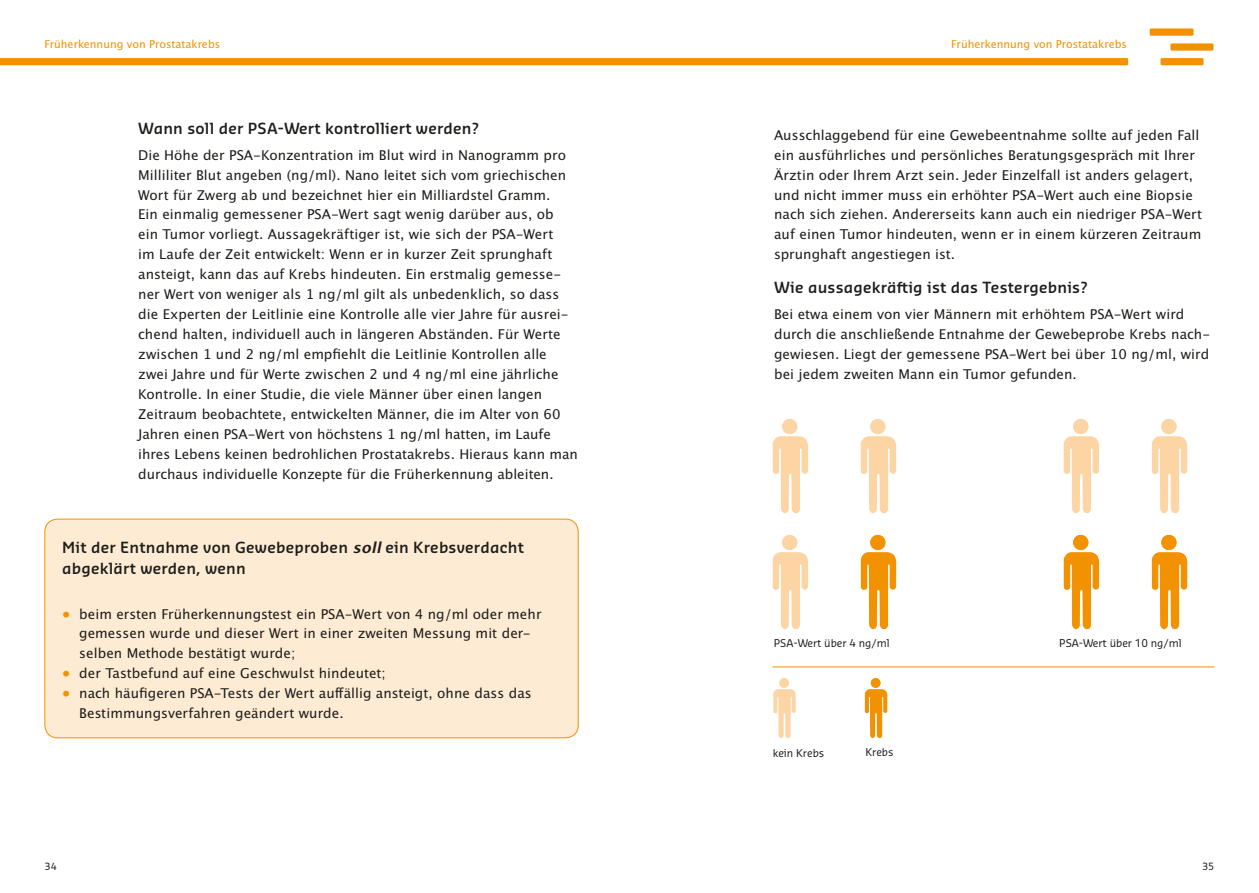
<style>
.page{position:relative;width:1259px;height:893px;background:#fff}
.page>*{position:absolute;margin:0;border:0;box-sizing:border-box;transform-origin:0 0}
.Headline_3__Ebene{font:600 15px "Sansa Pro";letter-spacing:.015em;color:#1d1d1b}
.Infokasten_Headline{font:600 15px/21px "Sansa Pro";letter-spacing:.015em;color:#1d1d1b}
.Fliess{font:13.5px/20px "Lucida San Rom";letter-spacing:.005em;color:#1d1d1b}
.t1{font:10.8px "Lucida San Rom";color:#f39200}
.Bildbeschriftung{font:10.5px "Sansa Pro";color:#1d1d1b}
.t2{font:9.75px "Sansa Pro";color:#1d1d1b}
.s1{font-family:"Lucida San Dem Ita";font-weight:400}
.s2{color:#f39200}
</style>
<div class="page">
<div style="left:1149px;top:28px;width:44px;height:8px;background:#f39200"></div>
<div style="left:1170px;top:43px;width:43px;height:8px;background:#f39200"></div>
<div style="left:1160px;top:58px;width:43px;height:7px;background:#f39200"></div>
<svg style="left:0;top:58px;width:1128px;height:7px;background:#f39302"></svg>
<div style="left:45px;top:519px;width:533px;height:219px;background:#feebd3;border-radius:13px"></div>
<div style="left:44px;top:519px;width:534px;height:219px;border:1px solid #f39200;border-radius:13px"></div>
<svg style="left:772px;top:436px;width:36px;height:77px"></svg>
<div style="left:782px;top:419px;width:15px;height:15px;background:#fdd5a5;border-radius:50%"></div>
<svg style="left:772px;top:552px;width:36px;height:77px"></svg>
<div style="left:782px;top:535px;width:15px;height:15px;background:#fdd5a5;border-radius:50%"></div>
<svg style="left:861px;top:436px;width:35px;height:77px"></svg>
<div style="left:870px;top:419px;width:15px;height:15px;background:#fdd5a5;border-radius:50%"></div>
<svg style="left:861px;top:552px;width:35px;height:77px"></svg>
<div style="left:870px;top:535px;width:15px;height:15px;background:#f39200;border-radius:50%"></div>
<svg style="left:1063px;top:436px;width:36px;height:77px"></svg>
<div style="left:1073px;top:419px;width:15px;height:15px;background:#fdd5a5;border-radius:50%"></div>
<svg style="left:1063px;top:552px;width:36px;height:77px"></svg>
<div style="left:1073px;top:535px;width:15px;height:15px;background:#f39200;border-radius:50%"></div>
<svg style="left:1151px;top:436px;width:36px;height:77px"></svg>
<div style="left:1161px;top:419px;width:15px;height:15px;background:#fdd5a5;border-radius:50%"></div>
<svg style="left:1151px;top:552px;width:36px;height:77px"></svg>
<div style="left:1161px;top:535px;width:15px;height:15px;background:#f39200;border-radius:50%"></div>
<svg style="left:773px;top:689px;width:23px;height:49px"></svg>
<div style="left:779px;top:678px;width:10px;height:10px;background:#fdd5a5;border-radius:50%"></div>
<svg style="left:865px;top:689px;width:22px;height:49px"></svg>
<div style="left:871px;top:678px;width:9px;height:10px;background:#f39200;border-radius:50%"></div>
<hr style="left:772px;top:666px;width:442px;height:1px;background:#f39200">
<p class="t1" style="left:44px;top:37px;width:177px">Früherkennung von Prostatakrebs</p>
<p class="t1" style="left:951px;top:37px;width:177px">Früherkennung von Prostatakrebs</p>
<p class="Headline_3__Ebene" style="left:138px;top:118px;width:342px">Wann soll der PSA-Wert kontrolliert werden?</p>
<p class="Fliess" style="left:138px;top:145px;width:441px">Die Höhe der PSA-Konzentration im Blut wird in Nanogramm pro Milliliter Blut angeben (ng/ml). Nano leitet sich vom griechischen Wort für Zwerg ab und bezeichnet hier ein Milliardstel Gramm.<br>Ein einmalig gemessener PSA-Wert sagt wenig darüber aus, ob<br>ein Tumor vorliegt. Aussagekräftiger ist, wie sich der PSA-Wert<br>im Laufe der Zeit entwickelt: Wenn er in kurzer Zeit sprunghaft ansteigt, kann das auf Krebs hindeuten. Ein erstmalig gemesse&shy;ner Wert von weniger als 1 ng/ml gilt als unbedenklich, so dass die Experten der Leitlinie eine Kontrolle alle vier Jahre für ausrei&shy;chend halten, individuell auch in längeren Abständen. Für Werte zwischen 1 und 2 ng/ml empfiehlt die Leitlinie Kontrollen alle zwei Jahre und für Werte zwischen 2 und 4 ng/ml eine jährliche Kontrolle. In einer Studie, die viele Männer über einen langen Zeitraum beobachtete, entwickelten Männer, die im Alter von 60<br>Jahren einen PSA-Wert von höchstens 1 ng/ml hatten, im Laufe ihres Lebens keinen bedrohlichen Prostatakrebs. Hieraus kann man durchaus individuelle Konzepte für die Früherkennung ableiten.</p>
<p class="Infokasten_Headline" style="left:62px;top:536px;width:463px">Mit der Entnahme von Gewebeproben <span class="s1">soll</span> ein Krebsverdacht abgeklärt werden, wenn</p>
<p class="Fliess" style="left:79px;top:604px;width:464px;text-indent:-17px"><span class="s2">•</span> beim ersten Früherkennungstest ein PSA-Wert von 4 ng/ml oder mehr gemessen wurde und dieser Wert in einer zweiten Messung mit der&shy;selben Methode bestätigt wurde;</p>
<p class="Fliess" style="left:62px;top:664px;width:325px"><span class="s2">•</span> der Tastbefund auf eine Geschwulst hindeutet;</p>
<p class="Fliess" style="left:79px;top:684px;width:454px;text-indent:-17px"><span class="s2">•</span> nach häufigeren PSA-Tests der Wert auffällig ansteigt, ohne dass das<br>Bestimmungsverfahren geändert wurde.</p>
<p class="Fliess" style="left:774px;top:125px;width:430px">Ausschlaggebend für eine Gewebeentnahme sollte auf jeden Fall ein ausführliches und persönliches Beratungsgespräch mit Ihrer Ärztin oder Ihrem Arzt sein. Jeder Einzelfall ist anders gelagert, und nicht immer muss ein erhöhter PSA-Wert auch eine Biopsie nach sich ziehen. Andererseits kann auch ein niedriger PSA-Wert auf einen Tumor hindeuten, wenn er in einem kürzeren Zeitraum sprunghaft angestiegen ist.</p>
<p class="Headline_3__Ebene" style="left:774px;top:278px;width:315px">Wie aussagekräftig ist das Testergebnis?</p>
<p class="Fliess" style="left:774px;top:305px;width:437px">Bei etwa einem von vier Männern mit erhöhtem PSA-Wert wird durch die anschließende Entnahme der Gewebeprobe Krebs nach&shy;gewiesen. Liegt der gemessene PSA-Wert bei über 10 ng/ml, wird bei jedem zweiten Mann ein Tumor gefunden.</p>
<p class="Bildbeschriftung" style="left:774px;top:636px;width:117px">PSA-Wert über 4 ng/ml</p>
<p class="Bildbeschriftung" style="left:772px;top:746px;width:53px">kein Krebs</p>
<p class="Bildbeschriftung" style="left:865px;top:745px;width:30px">Krebs</p>
<p class="Bildbeschriftung" style="left:1059px;top:636px;width:124px">PSA-Wert über 10 ng/ml</p>
<p class="t2" style="left:45px;top:860px;width:14px">34</p>
<p class="t2" style="left:1202px;top:860px;width:14px">35</p>
</div>
